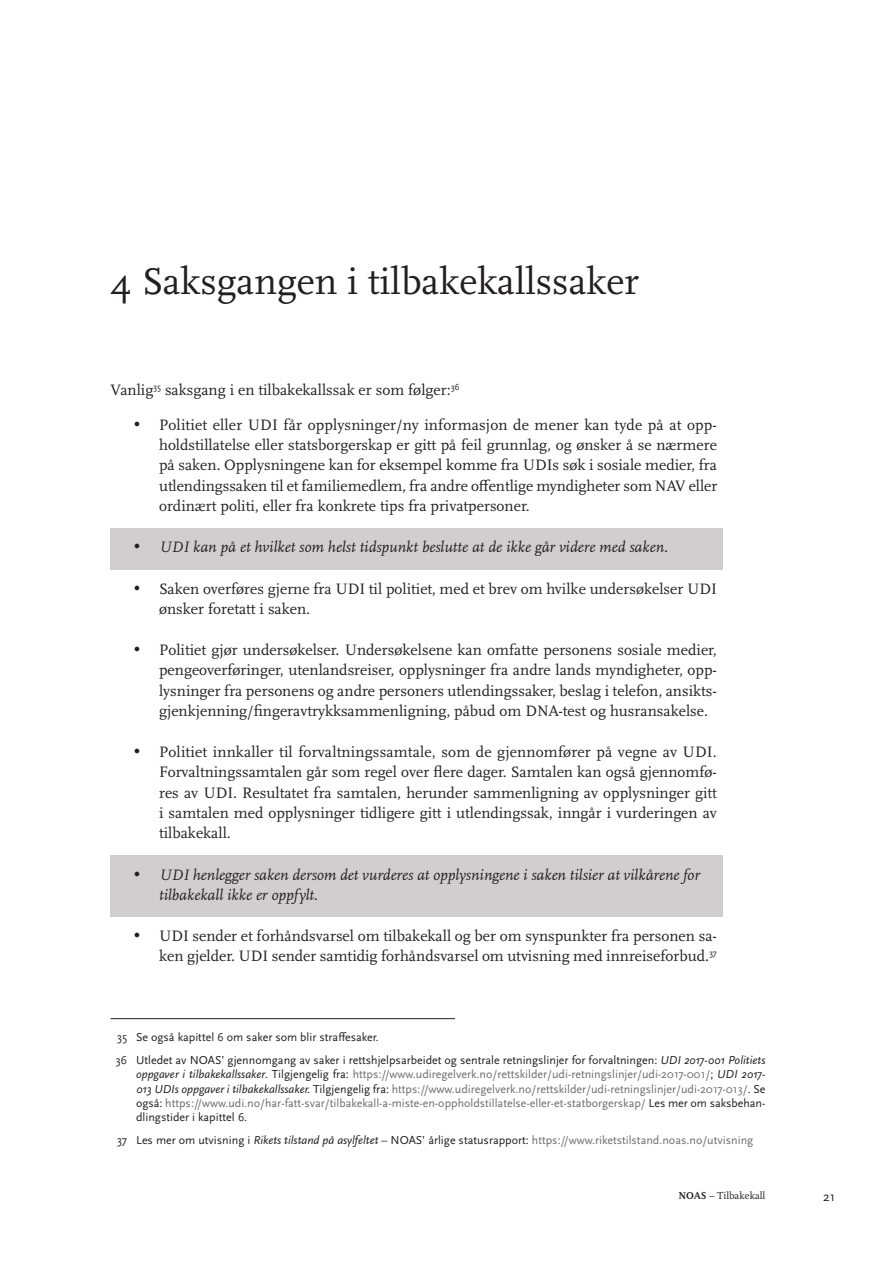
<style>
.page{position:relative;width:893px;height:1263px;background:#fff}
.page>*{position:absolute;margin:0;border:0;box-sizing:border-box;transform-origin:0 0}
.Tittel_1{font:39px "Scala Pro";color:#231f20}
.Brødtekst{font:15.75px/20.2px "Scala Pro";color:#231f20;text-align:justify}
.t1{font:italic 15.75px/20.2px "Scala Pro";color:#231f20}
.t2{font:13.5px "Scala Sans Pro";color:#231f20}
.Fotnote{font:12px/14.2px "Scala Sans Pro";color:#6c6d70;text-align:justify}
.Fotnote-2{font:12px "Scala Sans Pro";color:#231f20}
.t3{font:10.5px "Scala Pro";color:#231f20}
.s1{color:#231f20}
.s2{font-style:italic;color:#231f20}
.s3{font-style:italic}
.s4{color:#6c6d70}
.s5{font-weight:700}
</style>
<div class="page">
<div style="left:111px;top:528px;width:612px;height:41px;background:#d0cece"></div>
<div style="left:111px;top:855px;width:612px;height:62px;background:#d0cece"></div>
<hr style="left:111px;top:1018px;width:344px;height:1px;background:#231f20">
<p class="Tittel_1" style="left:111px;top:259px;width:530px">4 Saksgangen i tilbakekallssaker</p>
<p class="Brødtekst" style="left:111px;top:380px;width:351px">Vanlig<sup>35</sup> saksgang i en tilbakekallssak er som følger:<sup>36</sup></p>
<p class="Brødtekst" style="left:159px;top:415px;width:560px;text-indent:-26px">• Politiet eller UDI får opplysninger/ny informasjon de mener kan tyde på at opp&shy;holdstillatelse eller statsborgerskap er gitt på feil grunnlag, og ønsker å se nærmere på saken. Opplysningene kan for eksempel komme fra UDIs søk i sosiale medier, fra utlendingssaken til et familiemedlem, fra andre offentlige myndigheter som NAV eller ordinært politi, eller fra konkrete tips fra privatpersoner.</p>
<p class="t1" style="left:134px;top:537px;width:536px">• UDI kan på et hvilket som helst tidspunkt beslutte at de ikke går videre med saken.</p>
<p class="Brødtekst" style="left:159px;top:578px;width:559px;text-indent:-26px">• Saken overføres gjerne fra UDI til politiet, med et brev om hvilke undersøkelser UDI ønsker foretatt i saken.</p>
<p class="Brødtekst" style="left:159px;top:640px;width:559px;text-indent:-26px">• Politiet gjør undersøkelser. Undersøkelsene kan omfatte personens sosiale medier, pengeoverføringer, utenlandsreiser, opplysninger fra andre lands myndigheter, opp&shy;lysninger fra personens og andre personers utlendingssaker, beslag i telefon, ansikts&shy;gjenkjenning/fingeravtrykksammenligning, påbud om DNA-test og husransakelse.</p>
<p class="Brødtekst" style="left:159px;top:742px;width:559px;text-indent:-26px">• Politiet innkaller til forvaltningssamtale, som de gjennomfører på vegne av UDI.<br>Forvaltningssamtalen går som regel over flere dager. Samtalen kan også gjennomfø&shy;res av UDI. Resultatet fra samtalen, herunder sammenligning av opplysninger gitt i samtalen med opplysninger tidligere gitt i utlendingssak, inngår i vurderingen av tilbakekall.</p>
<p class="t1" style="left:159px;top:864px;width:542px;text-indent:-26px">• UDI henlegger saken dersom det vurderes at opplysningene i saken tilsier at vilkårene for tilbakekall ikke er oppfylt.</p>
<p class="Brødtekst" style="left:134px;top:926px;width:585px;text-align:right">• UDI sender et forhåndsvarsel om tilbakekall og ber om synspunkter fra personen sa&shy;ken gjelder. UDI sender samtidig forhåndsvarsel om utvisning med innreiseforbud.<sup>37</sup></p>
<p class="Fotnote-2" style="left:117px;top:1030px;width:263px">35 Se også kapittel 6 om saker som blir straffesaker.</p>
<p class="Fotnote" style="left:136px;top:1053px;width:631px;text-indent:-21px"><span class="s1">36 Utledet av NOAS’ gjennomgang av saker i rettshjelpsarbeidet og sentrale retningslinjer for forvaltningen:</span> <span class="s2">UDI 2017-001 Politiets oppgaver i tilbakekallssaker</span><span class="s1">. Tilgjengelig fra:</span> https://www.udiregelverk.no/rettskilder/udi-retningslinjer/udi-2017-001/<span class="s1">;</span> <span class="s2">UDI 2017- 013 UDIs oppgaver i tilbakekallssaker.</span> <span class="s1">Tilgjengelig fra:</span> https://www.udiregelverk.no/rettskilder/udi-retningslinjer/udi-2017-013/<span class="s1">. Se også:</span> https://www.udi.no/har-fatt-svar/tilbakekall-a-miste-en-oppholdstillatelse-eller-et-statborgerskap/ <span class="s1">Les mer om saksbehan&shy;dlingstider i kapittel 6.</span></p>
<p class="Fotnote-2" style="left:117px;top:1133px;width:638px">37 Les mer om utvisning i <span class="s3">Rikets tilstand på asylfeltet</span> – NOAS’ årlige statusrapport: <span class="s4">https://www.riketstilstand.noas.no/utvisning</span></p>
<p class="t3" style="left:678px;top:1189px;width:89px"><span class="s5">NOAS</span> – Tilbakekall</p>
<p class="t2" style="left:823px;top:1189px;width:13px">21</p>
</div>
